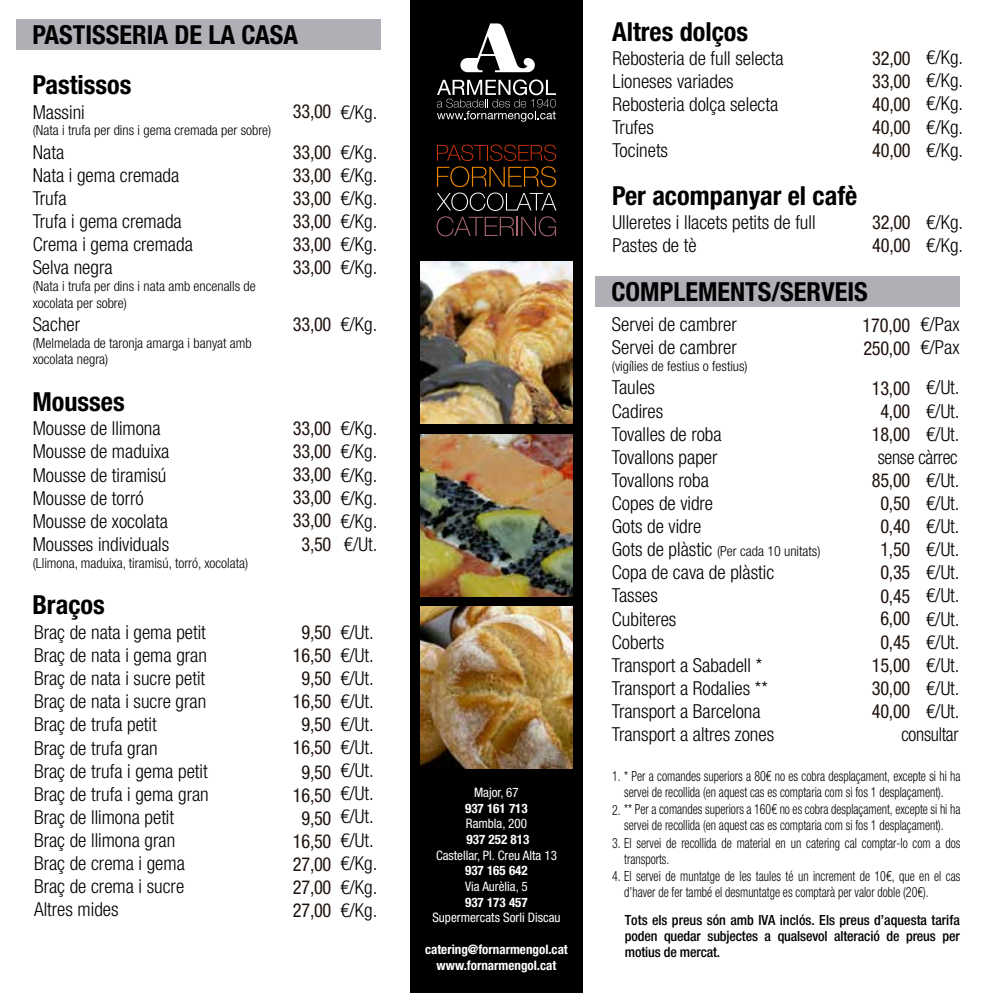
<style>
.page{position:relative;width:993px;height:993px;background:#fff}
.page>*{position:absolute;margin:0;border:0;box-sizing:border-box;transform-origin:0 0}
.t1{font:700 condensed 26.25px/49.4px "Helvetica Neue LTW1 G";color:#000}
.t2{font:300 condensed 19.25px/23.1px "Helvetica Neue LTW1 G";color:#000}
.t3{font:condensed 19.25px/23.1px "Helvetica Neue LTW1 G";letter-spacing:-.015em;color:#1e120d;text-align:center;scale:.95 1}
.t4{font:300 condensed 14px/15.8px "Helvetica Neue LTW1 G";color:#000;text-align:center;scale:.85 1}
.t5{font:300 condensed 14px/16.8px "Helvetica Neue LTW1 G";color:#000}
.t6{font:500 condensed 14px/15.8px "Helvetica Neue LTW1 G";letter-spacing:-.01em;color:#000;text-align:justify}
.t7{font:700 condensed 13.12px/15.8px "Helvetica Neue LTW1 G";color:#fff;text-align:center}
.t8{font:condensed 13.12px "Helvetica Neue LTW1 G";color:#fff}
.s1{font-size:19.25px}
</style>
<div class="page">
<div style="left:17px;top:19px;width:363px;height:31px;background:#b0afb5"></div>
<div style="left:410px;top:0;width:172px;height:992px;background:#000"></div>
<svg style="left:436px;top:144px;width:120px;height:92px"></svg>
<svg style="left:460px;top:23px;width:74px;height:49px"></svg>
<svg style="left:437px;top:79px;width:119px;height:43px"></svg>
<img style="left:420px;top:434px;width:152px;height:162px">
<img style="left:420px;top:606px;width:152px;height:162px">
<img style="left:420px;top:262px;width:152px;height:161px">
<div style="left:595px;top:276px;width:364px;height:30px;background:#b0afb5"></div>
<h1 class="t1" style="left:32px;top:10px;width:267px">PASTISSERIA DE LA CASA<br>Pastissos</h1>
<p class="t2" style="left:33px;top:100px;width:54px">Massini</p>
<p class="t5" style="left:33px;top:122px;width:240px">(Nata i trufa per dins i gema cremada per sobre)</p>
<p class="t2" style="left:33px;top:140px;width:162px">Nata<br>Nata i gema cremada<br>Trufa<br>Trufa i gema cremada<br>Crema i gema cremada<br>Selva negra</p>
<p class="t5" style="left:33px;top:277px;width:224px">(Nata i trufa per dins i nata amb encenalls de xocolata per sobre)</p>
<p class="t2" style="left:33px;top:312px;width:49px">Sacher</p>
<p class="t5" style="left:33px;top:334px;width:220px">(Melmelada de taronja amarga i banyat amb xocolata negra)</p>
<p class="t3" style="left:293px;top:91px;width:42px;line-height:40.2px;text-align:left">33,00<br>33,00</p>
<p class="t3" style="left:293px;top:163px;width:42px;text-align:justify">33,00<br>33,00<br>33,00<br>33,00<br>33,00</p>
<p class="t3" style="left:293px;top:312px;width:42px">33,00</p>
<p class="t2" style="left:340px;top:92px;width:38px;line-height:39.9px">€/Kg. €/Kg.</p>
<p class="t2" style="left:340px;top:163px;width:38px;text-align:justify">€/Kg. €/Kg. €/Kg. €/Kg. €/Kg.</p>
<p class="t2" style="left:340px;top:312px;width:38px">€/Kg.</p>
<h1 class="t1" style="left:32px;top:377px;width:94px">Mousses</h1>
<p class="t2" style="left:33px;top:417px;width:138px">Mousse de llimona<br>Mousse de maduixa<br>Mousse de tiramisú<br>Mousse de torró<br>Mousse de xocolata<br>Mousses individuals</p>
<p class="t5" style="left:33px;top:554px;width:217px">(Llimona, maduixa, tiramisú, torró, xocolata)</p>
<h1 class="t1" style="left:32px;top:580px;width:74px">Braços</h1>
<p class="t2" style="left:34px;top:620px;width:176px">Braç de nata i gema petit<br>Braç de nata i gema gran<br>Braç de nata i sucre petit<br>Braç de nata i sucre gran<br>Braç de trufa petit<br>Braç de trufa gran<br>Braç de trufa i gema petit<br>Braç de trufa i gema gran<br>Braç de llimona petit<br>Braç de llimona gran<br>Braç de crema i gema<br>Braç de crema i sucre<br>Altres mides</p>
<p class="t3" style="left:293px;top:416px;width:42px">33,00<br>33,00<br>33,00<br>33,00<br>33,00<br>3,50</p>
<p class="t2" style="left:340px;top:417px;width:38px;text-align:justify">€/Kg. €/Kg. €/Kg. €/Kg. €/Kg. €/Ut.</p>
<p class="t3" style="left:293px;top:620px;width:42px">9,50<br>16,50<br>9,50<br>16,50<br>9,50<br>16,50<br>9,50<br>16,50<br>9,50<br>16,50<br>27,00<br>27,00<br>27,00</p>
<p class="t2" style="left:340px;top:620px;width:38px">€/Ut. €/Ut. €/Ut. €/Ut. €/Ut. €/Ut. €/Ut. €/Ut. €/Ut. €/Ut. €/Kg. €/Kg. €/Kg.</p>
<p class="t8" style="left:474px;top:784px;width:46px">Major, 67</p>
<p class="t7" style="left:465px;top:799px;width:64px">937 161 713</p>
<p class="t8" style="left:465px;top:815px;width:63px">Rambla, 200</p>
<p class="t7" style="left:466px;top:831px;width:64px">937 252 813</p>
<p class="t8" style="left:436px;top:847px;width:122px">Castellar, Pl. Creu Alta 13</p>
<p class="t7" style="left:465px;top:862px;width:64px">937 165 642</p>
<p class="t8" style="left:465px;top:878px;width:64px">Via Aurèlia, 5</p>
<p class="t7" style="left:465px;top:893px;width:64px">937 173 457</p>
<p class="t8" style="left:432px;top:909px;width:130px">Supermercats Sorli Discau</p>
<p class="t7" style="left:425px;top:940px;width:144px">catering@fornarmengol.cat www.fornarmengol.cat</p>
<h1 class="t1" style="left:612px;top:7px;width:137px">Altres dolços</h1>
<p class="t2" style="left:612px;top:47px;width:172px">Rebosteria de full selecta<br>Lioneses variades<br>Rebosteria dolça selecta<br>Trufes<br>Tocinets</p>
<h1 class="t1" style="left:612px;top:170px;width:246px">Per acompanyar el cafè</h1>
<p class="t2" style="left:612px;top:210px;width:204px">Ulleretes i llacets petits de full<br>Pastes de tè</p>
<p class="t3" style="left:872px;top:46px;width:42px;text-align:justify">32,00<br>33,00<br>40,00<br>40,00<br>40,00</p>
<p class="t3" style="left:872px;top:210px;width:42px;text-align:left">32,00<br>40,00</p>
<p class="t2" style="left:925px;top:46px;width:38px">€/Kg.</p>
<p class="t2" style="left:925px;top:92px;width:38px">€/Kg.</p>
<p class="t2" style="left:925px;top:69px;width:38px">€/Kg.</p>
<p class="t2" style="left:925px;top:116px;width:38px">€/Kg. €/Kg.</p>
<p class="t2" style="left:925px;top:210px;width:38px">€/Kg. €/Kg.</p>
<h1 class="t1" style="left:611px;top:267px;width:258px">COMPLEMENTS/SERVEIS</h1>
<p class="t2" style="left:611px;top:313px;width:126px">Servei de cambrer<br>Servei de cambrer</p>
<p class="t5" style="left:611px;top:358px;width:137px">(vigílies de festius o festius)</p>
<p class="t2" style="left:611px;top:376px;width:111px">Taules<br>Cadires<br>Tovalles de roba<br>Tovallons paper<br>Tovallons roba<br>Copes de vidre<br>Gots de vidre</p>
<p class="t5" style="left:611px;top:543px;width:210px"><span class="s1">Gots de plàstic</span> (Per cada 10 unitats)</p>
<p class="t2" style="left:611px;top:561px;width:164px">Copa de cava de plàstic<br>Tasses<br>Cubiteres<br>Coberts<br>Transport a Sabadell *<br>Transport a Rodalies **<br>Transport a Barcelona<br>Transport a altres zones</p>
<p class="t2" style="left:920px;top:313px;width:41px">€/Pax €/Pax</p>
<p class="t2" style="left:877px;top:376px;width:83px;text-align:right">€/Ut.<br>€/Ut.<br>€/Ut.<br>sense càrrec €/Ut.<br>€/Ut.<br>€/Ut.<br>€/Ut.<br>€/Ut.<br>€/Ut.<br>€/Ut.<br>€/Ut.<br>€/Ut.<br>€/Ut.<br>€/Ut. consultar</p>
<p class="t3" style="left:862px;top:313px;width:52px;text-align:left">170,00<br>250,00</p>
<p class="t3" style="left:871px;top:376px;width:42px">13,00<br>4,00<br>18,00</p>
<p class="t3" style="left:871px;top:468px;width:42px">85,00<br>0,50<br>0,40<br>1,50<br>0,35<br>0,45<br>6,00<br>0,45<br>15,00<br>30,00<br>40,00</p>
<p class="t4" style="left:612px;top:768px;width:411px">1. * Per a comandes superiors a 80€ no es cobra desplaçament, excepte si hi ha servei de recollida (en aquest cas es comptaria com si fos 1 desplaçament).</p>
<p class="t4" style="left:612px;top:801px;width:411px">2. ** Per a comandes superiors a 160€ no es cobra desplaçament, excepte si hi ha servei de recollida (en aquest cas es comptaria com si fos 1 desplaçament).</p>
<p class="t4" style="left:624px;top:834px;width:397px;text-align:left;text-indent:-12px">3. El servei de recollida de material en un catering cal comptar-lo com a dos transports.</p>
<p class="t4" style="left:624px;top:868px;width:397px;text-align:left;text-indent:-12px">4. El servei de muntatge de les taules té un increment de 10€, que en el cas d’haver de fer també el desmuntatge es comptarà per valor doble (20€).</p>
<p class="t6" style="left:624px;top:911px;width:336px">Tots els preus són amb IVA inclós. Els preus d’aquesta tarifa poden quedar subjectes a qualsevol alteració de preus per motius de mercat.</p>
</div>
